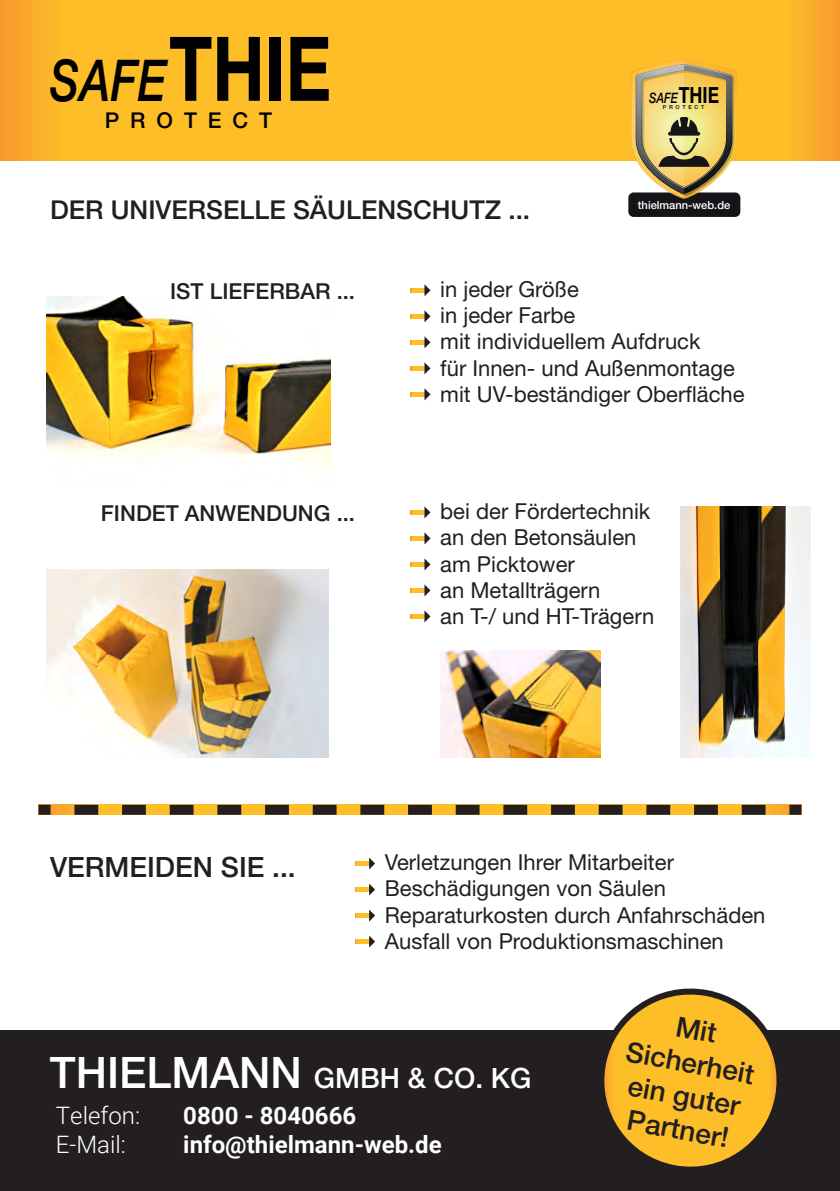
<style>
.page{position:relative;width:840px;height:1191px;background:#fff}
.page>*{position:absolute;margin:0;border:0;box-sizing:border-box;transform-origin:0 0}
.t1{font:italic 500 57.8px "Helvetica Neue LT Std";color:#000001;scale:.79 1}
.t2{font:500 28px/33.6px "Helvetica Neue LT Std";color:#231f20;text-align:center}
.t3{font:500 28px "Helvetica Neue LT Std";color:#fff}
.t4{font:500 26px "Helvetica Neue LT Std";color:#231f20}
.t5{font:700 24px "Roboto";color:#fff}
.t6{font:300 24px "Roboto";color:#fff}
.t7{font:22px/26.4px "Helvetica Neue LT Std";color:#231f20}
.t8{font:500 22px "Helvetica Neue LT Std";color:#231f20}
.t9{font:500 21.8px "Helvetica Neue LT Std";letter-spacing:.5em;color:#000001}
.t10{font:italic 500 14.4px "Helvetica Neue LT Std";color:#000001;scale:.79 1}
.t11{font:500 11.2px "Helvetica Neue LT Std";color:#fff}
.t12{font:500 5.4px "Helvetica Neue LT Std";letter-spacing:.5em;color:#000001}
.s1{font-weight:700;font-style:normal;font-size:89.4px}
.s2{font-weight:700;font-style:normal;font-size:22.2px}
.s3{font-size:43.4px}
</style>
<div class="page">
<div style="left:0;top:1030px;width:839px;height:161px;background:#231f20"></div>
<svg style="left:0;top:0;width:839px;height:160px;background:#fcbb28"></svg>
<img style="left:46px;top:296px;width:284px;height:173px">
<img style="left:680px;top:506px;width:130px;height:251px">
<img style="left:46px;top:569px;width:282px;height:188px">
<img style="left:440px;top:650px;width:160px;height:107px">
<svg style="left:355px;top:939px;width:14px;height:4px"></svg>
<svg style="left:369px;top:935px;width:6px;height:12px"></svg>
<svg style="left:355px;top:913px;width:14px;height:4px"></svg>
<svg style="left:369px;top:909px;width:6px;height:12px"></svg>
<svg style="left:355px;top:887px;width:14px;height:4px"></svg>
<svg style="left:369px;top:883px;width:6px;height:12px"></svg>
<svg style="left:355px;top:861px;width:14px;height:4px"></svg>
<svg style="left:369px;top:857px;width:6px;height:12px"></svg>
<svg style="left:410px;top:614px;width:14px;height:4px"></svg>
<svg style="left:424px;top:610px;width:6px;height:12px"></svg>
<svg style="left:410px;top:588px;width:14px;height:4px"></svg>
<svg style="left:424px;top:584px;width:6px;height:12px"></svg>
<svg style="left:410px;top:562px;width:14px;height:4px"></svg>
<svg style="left:424px;top:558px;width:6px;height:12px"></svg>
<svg style="left:410px;top:536px;width:14px;height:4px"></svg>
<svg style="left:424px;top:532px;width:6px;height:12px"></svg>
<svg style="left:410px;top:510px;width:14px;height:4px"></svg>
<svg style="left:424px;top:506px;width:6px;height:12px"></svg>
<svg style="left:410px;top:392px;width:14px;height:4px"></svg>
<svg style="left:424px;top:388px;width:6px;height:12px"></svg>
<svg style="left:410px;top:366px;width:14px;height:4px"></svg>
<svg style="left:424px;top:362px;width:6px;height:12px"></svg>
<svg style="left:410px;top:340px;width:14px;height:4px"></svg>
<svg style="left:424px;top:336px;width:6px;height:12px"></svg>
<svg style="left:410px;top:314px;width:14px;height:4px"></svg>
<svg style="left:424px;top:310px;width:6px;height:12px"></svg>
<svg style="left:410px;top:288px;width:14px;height:4px"></svg>
<svg style="left:424px;top:284px;width:6px;height:12px"></svg>
<svg style="left:604px;top:988px;width:173px;height:179px"></svg>
<div style="left:39px;top:805px;width:762px;height:10px;background:#faa92c"></div>
<div style="left:39px;top:805px;width:12px;height:10px;background:#231f20"></div>
<svg style="left:74px;top:805px;width:695px;height:10px;background:#8e6d23"></svg>
<div style="left:789px;top:805px;width:12px;height:10px;background:#231f20"></div>
<div style="left:628px;top:192px;width:112px;height:25px;background:#171419;border-radius:5px"></div>
<svg style="left:630px;top:59px;width:106px;height:140px;background:#c5ae6b"></svg>
<h1 class="t1" style="left:50px;top:46px;width:357px">SAFE<span class="s1">THIE</span></h1>
<p class="t9" style="left:105px;top:107px;width:169px">PROTECT</p>
<p class="t4" style="left:50px;top:194px;width:481px">DER UNIVERSELLE SÄULENSCHUTZ ...</p>
<p class="t10" style="left:648px;top:89px;width:90px">SAFE<span class="s2">THIE</span></p>
<p class="t12" style="left:662px;top:104px;width:43px">PROTECT</p>
<p class="t11" style="left:637px;top:198px;width:94px">thielmann-web.de</p>
<p class="t8" style="left:170px;top:278px;width:186px">IST LIEFERBAR ...</p>
<p class="t8" style="left:101px;top:500px;width:255px">FINDET ANWENDUNG ...</p>
<p class="t7" style="left:440px;top:275px;width:305px">in jeder Größe<br>in jeder Farbe<br>mit individuellem Aufdruck<br>für Innen- und Außenmontage mit UV-beständiger Oberfläche</p>
<p class="t7" style="left:440px;top:497px;width:215px">bei der Fördertechnik an den Betonsäulen am Picktower<br>an Metallträgern<br>an T-/ und HT-Trägern</p>
<p class="t2" style="left:50px;top:850px;width:247px">VERMEIDEN SIE ...</p>
<p class="t7" style="left:384px;top:848px;width:382px">Verletzungen Ihrer Mitarbeiter Beschädigungen von Säulen Reparaturkosten durch Anfahrschäden Ausfall von Produktionsmaschinen</p>
<p class="t3" style="left:50px;top:1061px;width:482px"><span class="s3">THIELMANN</span> GMBH &amp; CO. KG</p>
<p class="t6" style="left:56px;top:1098px;width:86px">Telefon:</p>
<p class="t5" style="left:183px;top:1098px;width:174px">0800 - 8040666</p>
<p class="t6" style="left:56px;top:1127px;width:71px">E-Mail:</p>
<p class="t5" style="left:183px;top:1127px;width:260px">info@thielmann-web.de</p>
<p class="t2" style="left:634px;top:1001px;width:131px;rotate:10deg">Mit<br>Sicherheit ein guter<br>Partner!</p>
</div>
